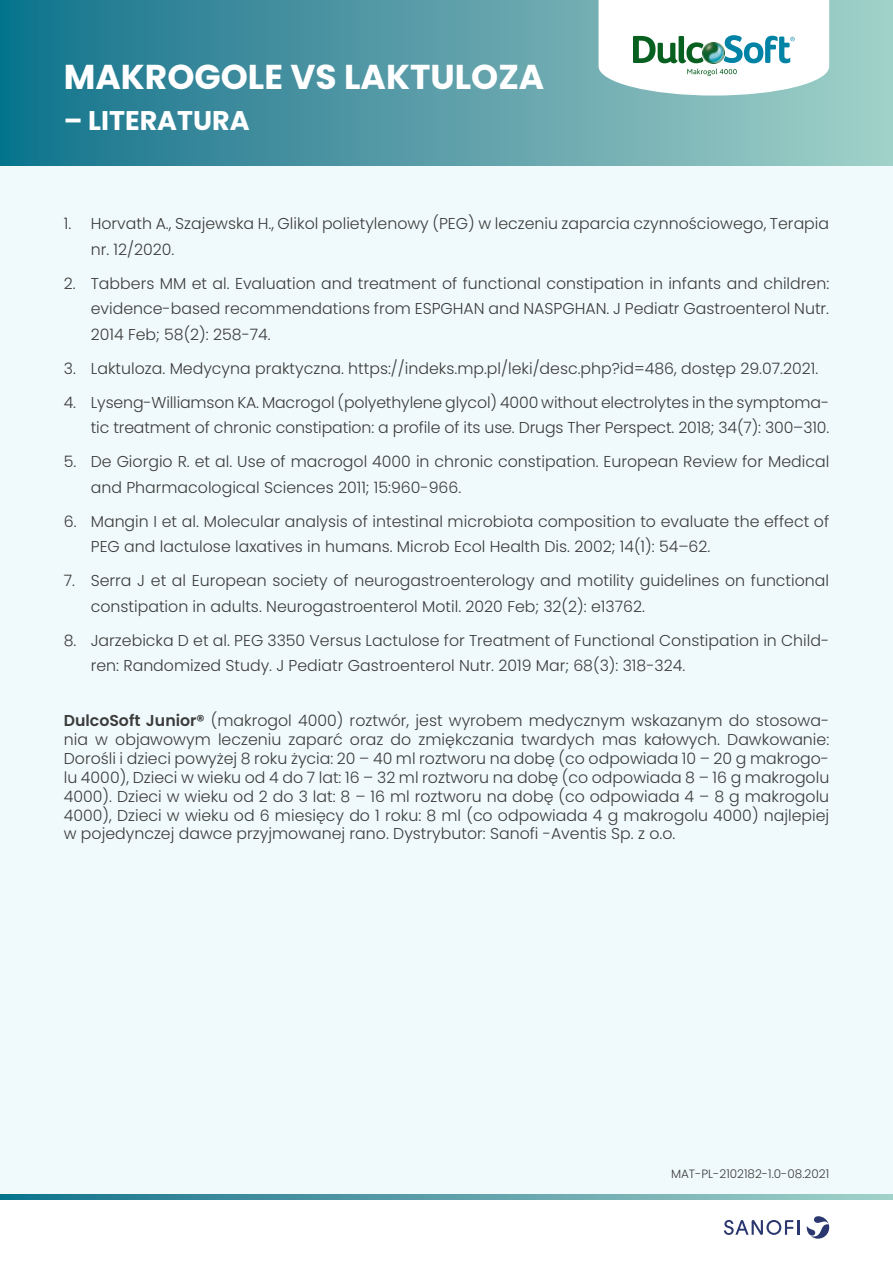
<style>
.page{position:relative;width:893px;height:1263px;background:#fff}
.page>*{position:absolute;margin:0;border:0;box-sizing:border-box;transform-origin:0 0}
.t1{font:700 34.5px "Poppins";color:#fff}
.t2{font:700 27px "Poppins";color:#fff}
.t3{font:300 15.75px/25.5px "Poppins";color:#3c3c3b}
.t4{font:300 12px "Poppins";color:#3c3c3b}
.s1{font-weight:600}
</style>
<div class="page">
<div style="left:0;top:153px;width:893px;height:1044px;background:#f0fafc"></div>
<div style="left:0;top:0;width:893px;height:166px;background:linear-gradient(to right,#13728c,#a4cfc8)"></div>
<svg style="left:599px;top:0;width:230px;height:96px"></svg>
<img style="left:703px;top:42px;width:21px;height:21px">
<svg style="left:0;top:1195px;width:893px;height:4px;background:#5ba0aa"></svg>
<svg style="left:724px;top:1220px;width:75px;height:15px"></svg>
<svg style="left:807px;top:1216px;width:22px;height:23px"></svg>
<h1 class="t1" style="left:64px;top:57px;width:482px">MAKROGOLE VS LAKTULOZA</h1>
<h2 class="t2" style="left:64px;top:105px;width:187px">– LITERATURA</h2>
<p class="t3" style="left:91px;top:211px;width:740px;text-indent:-27px">1. Horvath A., Szajewska H., Glikol polietylenowy (PEG) w leczeniu zaparcia czynnościowego, Terapia nr. 12/2020.</p>
<p class="t3" style="left:91px;top:270px;width:740px;text-align:justify;text-indent:-27px">2. Tabbers MM et al. Evaluation and treatment of functional constipation in infants and children: evidence-based recommendations from ESPGHAN and NASPGHAN. J Pediatr Gastroenterol Nutr.<br>2014 Feb; 58(2): 258-74.</p>
<p class="t3" style="left:64px;top:355px;width:756px">3. Laktuloza. Medycyna praktyczna. https://indeks.mp.pl/leki/desc.php?id=486, dostęp 29.07.2021.</p>
<p class="t3" style="left:64px;top:389px;width:767px;text-align:right">4. Lyseng-Williamson KA. Macrogol (polyethylene glycol) 4000 without electrolytes in the symptoma&shy;tic treatment of chronic constipation: a profile of its use. Drugs Ther Perspect. 2018; 34(7): 300–310.</p>
<p class="t3" style="left:91px;top:449px;width:740px;text-indent:-27px">5. De Giorgio R. et al. Use of macrogol 4000 in chronic constipation. European Review for Medical and Pharmacological Sciences 2011; 15:960-966.</p>
<p class="t3" style="left:91px;top:508px;width:740px;text-indent:-27px">6. Mangin I et al. Molecular analysis of intestinal microbiota composition to evaluate the effect of<br>PEG and lactulose laxatives in humans. Microb Ecol Health Dis. 2002; 14(1): 54–62.</p>
<p class="t3" style="left:91px;top:568px;width:740px;text-indent:-27px">7. Serra J et al European society of neurogastroenterology and motility guidelines on functional constipation in adults. Neurogastroenterol Motil. 2020 Feb; 32(2): e13762.</p>
<p class="t3" style="left:91px;top:627px;width:740px;text-indent:-27px">8. Jarzebicka D et al. PEG 3350 Versus Lactulose for Treatment of Functional Constipation in Child&shy;ren: Randomized Study. J Pediatr Gastroenterol Nutr. 2019 Mar; 68(3): 318-324.</p>
<p class="t3" style="left:64px;top:711px;width:767px;line-height:18.9px;text-align:justify"><span class="s1">DulcoSoft Junior®</span> (makrogol 4000) roztwór, jest wyrobem medycznym wskazanym do stosowa&shy;nia w objawowym leczeniu zaparć oraz do zmiękczania twardych mas kałowych. Dawkowanie:<br>Dorośli i dzieci powyżej 8 roku życia: 20 – 40 ml roztworu na dobę (co odpowiada 10 – 20 g makrogo&shy;lu 4000), Dzieci w wieku od 4 do 7 lat: 16 – 32 ml roztworu na dobę (co odpowiada 8 – 16 g makrogolu 4000). Dzieci w wieku od 2 do 3 lat: 8 – 16 ml roztworu na dobę (co odpowiada 4 – 8 g makrogolu 4000), Dzieci w wieku od 6 miesięcy do 1 roku: 8 ml (co odpowiada 4 g makrogolu 4000) najlepiej w pojedynczej dawce przyjmowanej rano. Dystrybutor: Sanofi -Aventis Sp. z o.o.</p>
<p class="t4" style="left:671px;top:1166px;width:160px">MAT-PL-2102182-1.0-08.2021</p>
</div>
